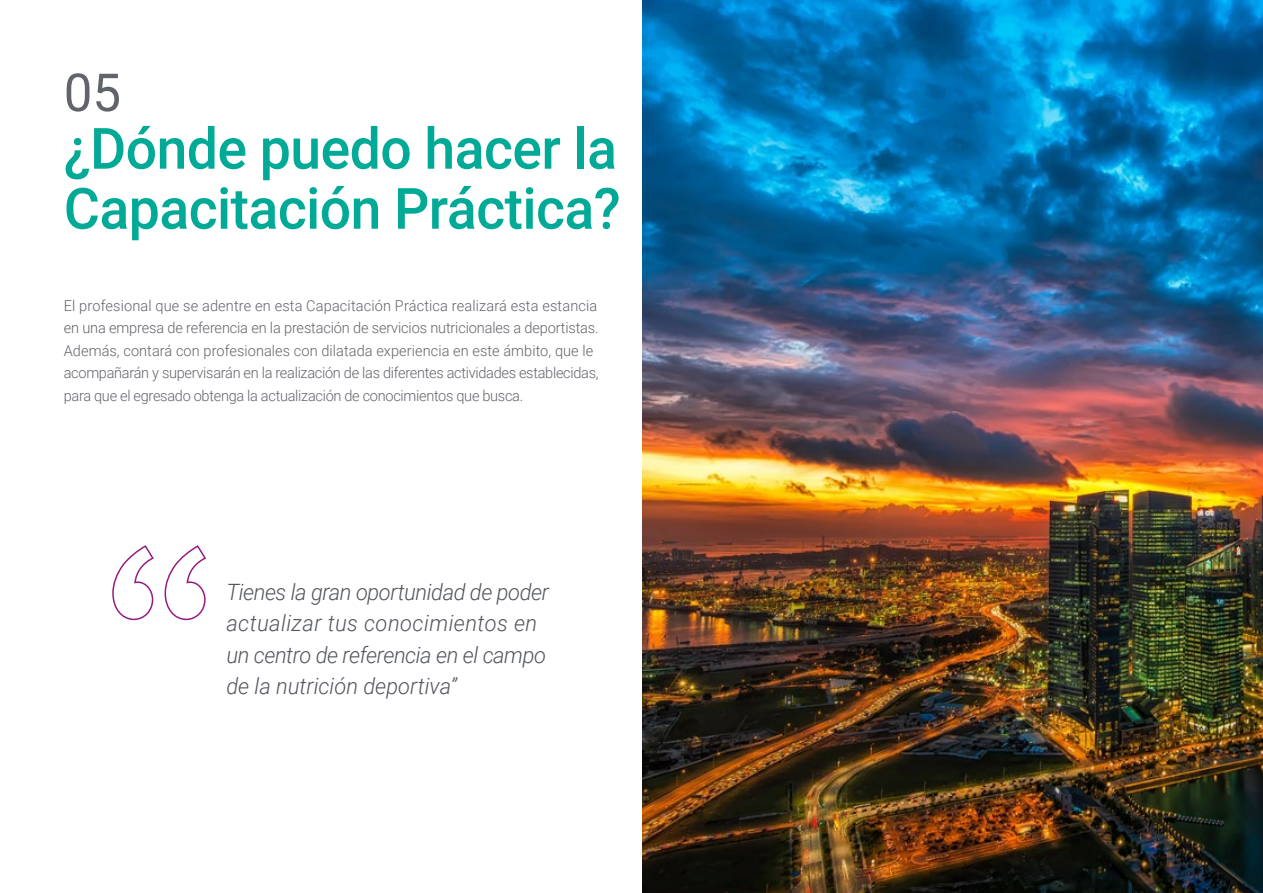
<style>
.page{position:relative;width:1263px;height:893px;background:#fff}
.page>*{position:absolute;margin:0;border:0;box-sizing:border-box;transform-origin:0 0}
.t1{font:500 57px/60px "Roboto";letter-spacing:-.01em;color:#00aa97}
.t2{font:52.5px "Roboto";color:#61646a}
.t3{font:italic 300 22.5px/31.5px "Roboto";letter-spacing:-.02em;color:#52555b}
.t4{font:300 15px/22.5px "Roboto";letter-spacing:-.01em;color:#61646a}
</style>
<div class="page">
<svg style="left:112px;top:545px;width:94px;height:76px"></svg>
<img style="left:642px;top:0;width:621px;height:893px">
<h2 class="t2" style="left:64px;top:56px;width:59px">05</h2>
<h1 class="t1" style="left:64px;top:116px;width:558px">¿Dónde puedo hacer la<br>Capacitación Práctica?</h1>
<p class="t4" style="left:64px;top:293px;width:536px">El profesional que se adentre en esta Capacitación Práctica realizará esta estancia en una empresa de referencia en la prestación de servicios nutricionales a deportistas.<br>Además, contará con profesionales con dilatada experiencia en este ámbito, que le acompañarán y supervisarán en la realización de las diferentes actividades establecidas, para que el egresado obtenga la actualización de conocimientos que busca.</p>
<h3 class="t3" style="left:226px;top:575px;width:324px">Tienes la gran oportunidad de poder actualizar tus conocimientos en un centro de referencia en el campo de la nutrición deportiva”</h3>
</div>
